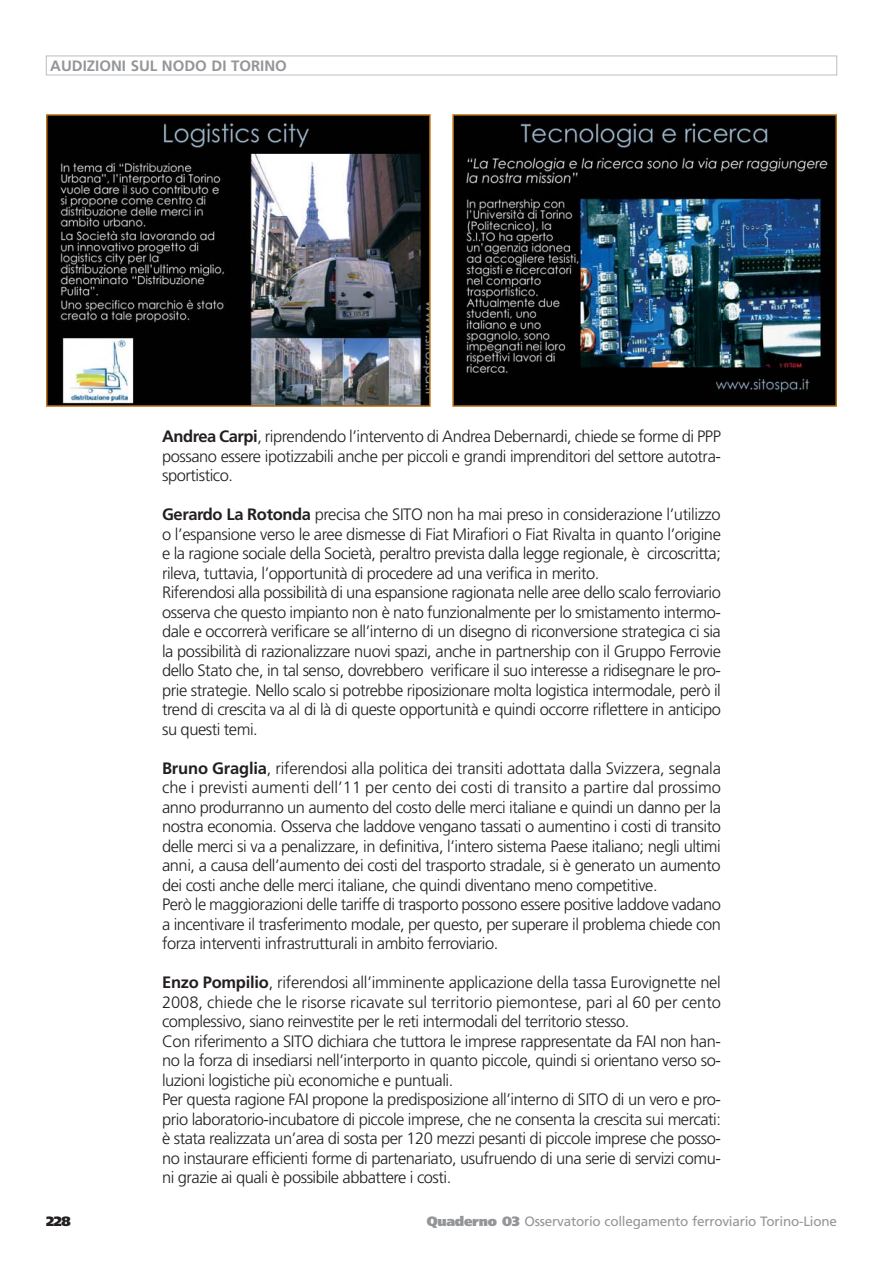
<style>
.page{position:relative;width:893px;height:1263px;background:#fff}
.page>*{position:absolute;margin:0;border:0;box-sizing:border-box;transform-origin:0 0}
.t1{font:300 16.5px/19.5px "Frutiger";letter-spacing:-.03em;color:#231f20}
.t2{font:700 15px "Frutiger";color:#939598}
.t3{font:13.5px "Frutiger";letter-spacing:-.015em;color:#939598}
.t4{font:900 13.5px "Frutiger";color:#231f20}
.s1{font-weight:700}
.s2{font-weight:900}
</style>
<div class="page">
<div style="left:46px;top:56px;width:791px;height:19px;border:1px solid #bbbdc0"></div>
<img style="left:49px;top:117px;width:379px;height:287px">
<div style="left:46px;top:114px;width:385px;height:293px;border:2px solid #b76e10"></div>
<img style="left:455px;top:117px;width:379px;height:287px">
<div style="left:452px;top:114px;width:385px;height:293px;border:2px solid #b76e10"></div>
<p class="t2" style="left:50px;top:59px;width:238px">AUDIZIONI SUL NODO DI TORINO</p>
<p class="t4" style="left:46px;top:1214px;width:26px">228</p>
<p class="t1" style="left:162px;top:427px;width:560px;text-align:justify"><span class="s1">Andrea Carpi</span>, riprendendo l’intervento di Andrea Debernardi, chiede se forme di PPP possano essere ipotizzabili anche per piccoli e grandi imprenditori del settore autotra&shy;sportistico.</p>
<p class="t1" style="left:162px;top:505px;width:560px"><span class="s1">Gerardo La Rotonda</span> precisa che SITO non ha mai preso in considerazione l’utilizzo o l’espansione verso le aree dismesse di Fiat Mirafiori o Fiat Rivalta in quanto l’origine e la ragione sociale della Società, peraltro prevista dalla legge regionale, è circoscritta; rileva, tuttavia, l’opportunità di procedere ad una verifica in merito.<br>Riferendosi alla possibilità di una espansione ragionata nelle aree dello scalo ferroviario osserva che questo impianto non è nato funzionalmente per lo smistamento intermo&shy;dale e occorrerà verificare se all’interno di un disegno di riconversione strategica ci sia la possibilità di razionalizzare nuovi spazi, anche in partnership con il Gruppo Ferrovie dello Stato che, in tal senso, dovrebbero verificare il suo interesse a ridisegnare le pro&shy;prie strategie. Nello scalo si potrebbe riposizionare molta logistica intermodale, però il trend di crescita va al di là di queste opportunità e quindi occorre riflettere in anticipo su questi temi.</p>
<p class="t1" style="left:162px;top:759px;width:560px"><span class="s1">Bruno Graglia</span>, riferendosi alla politica dei transiti adottata dalla Svizzera, segnala che i previsti aumenti dell’11 per cento dei costi di transito a partire dal prossimo anno produrranno un aumento del costo delle merci italiane e quindi un danno per la nostra economia. Osserva che laddove vengano tassati o aumentino i costi di transito delle merci si va a penalizzare, in definitiva, l’intero sistema Paese italiano; negli ultimi anni, a causa dell’aumento dei costi del trasporto stradale, si è generato un aumento dei costi anche delle merci italiane, che quindi diventano meno competitive.<br>Però le maggiorazioni delle tariffe di trasporto possono essere positive laddove vadano a incentivare il trasferimento modale, per questo, per superare il problema chiede con forza interventi infrastrutturali in ambito ferroviario.</p>
<p class="t1" style="left:162px;top:973px;width:560px"><span class="s1">Enzo Pompilio</span>, riferendosi all’imminente applicazione della tassa Eurovignette nel 2008, chiede che le risorse ricavate sul territorio piemontese, pari al 60 per cento complessivo, siano reinvestite per le reti intermodali del territorio stesso.<br>Con riferimento a SITO dichiara che tuttora le imprese rappresentate da FAI non han&shy;no la forza di insediarsi nell’interporto in quanto piccole, quindi si orientano verso so&shy;luzioni logistiche più economiche e puntuali.<br>Per questa ragione FAI propone la predisposizione all’interno di SITO di un vero e pro&shy;prio laboratorio-incubatore di piccole imprese, che ne consenta la crescita sui mercati: è stata realizzata un’area di sosta per 120 mezzi pesanti di piccole imprese che posso&shy;no instaurare efficienti forme di partenariato, usufruendo di una serie di servizi comu&shy;ni grazie ai quali è possibile abbattere i costi.</p>
<p class="t3" style="left:427px;top:1214px;width:412px"><span class="s2">Quaderno 03</span> Osservatorio collegamento ferroviario Torino-Lione</p>
</div>
